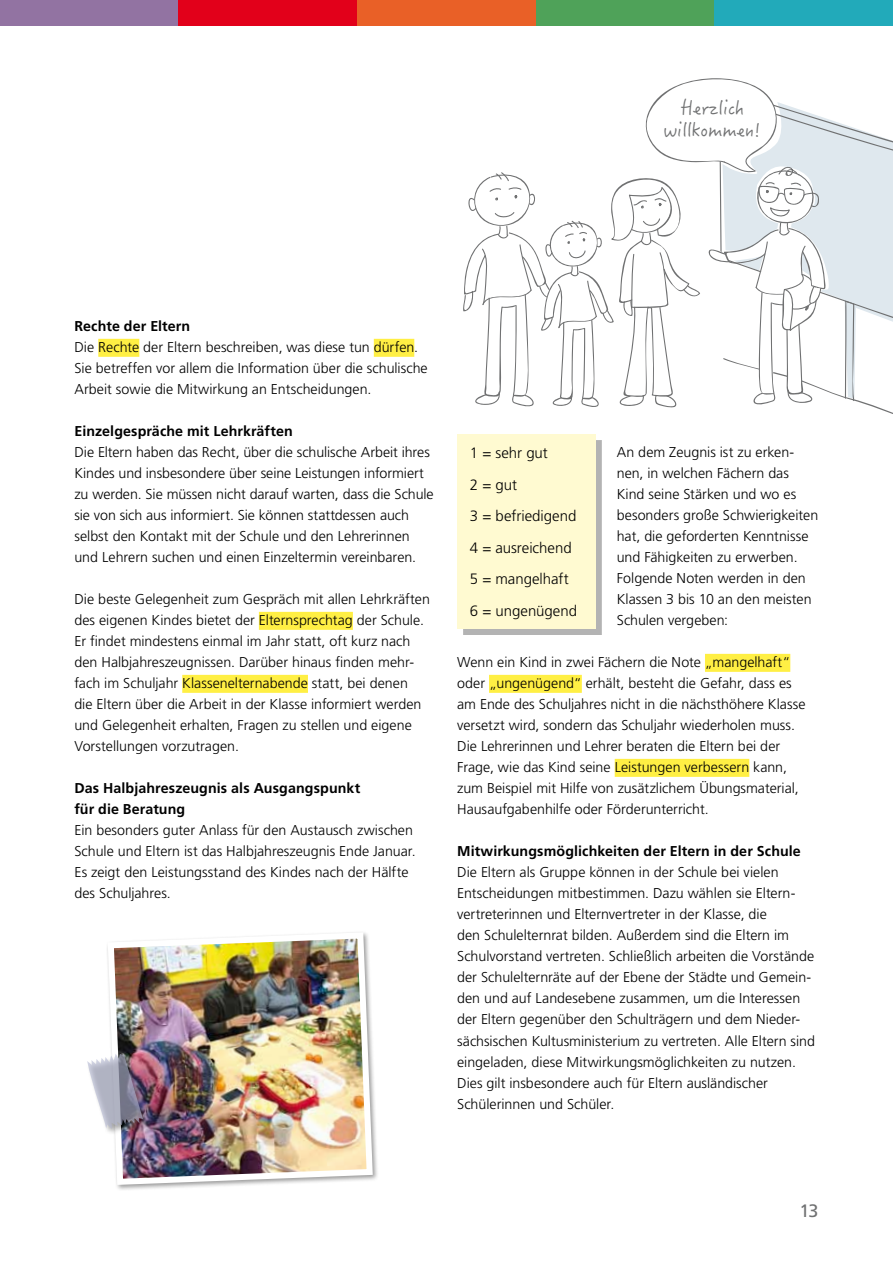
<style>
.page{position:relative;width:893px;height:1263px;background:#fff}
.page>*{position:absolute;margin:0;border:0;box-sizing:border-box;transform-origin:0 0}
.t1{font:18.9px/22.5px "Hanzi Pen TC W3";color:#707172;text-align:center}
.t2{font:18px "Frutiger LT Std";color:#707172}
.t3{font:300 15px/31.5px "Frutiger LT Std";letter-spacing:-.005em;color:#000}
.t4{font:300 14.25px/21px "Frutiger LT Std";color:#000}
.t5{font:700 14.25px/21px "Frutiger LT Std";letter-spacing:.005em;color:#000}
</style>
<div class="page">
<div style="left:106px;top:930px;width:273px;height:261px;background:#000;opacity:.4"></div>
<img style="left:106px;top:930px;width:270px;height:258px">
<div style="left:86px;top:1052px;width:64px;height:84px;background:#000;opacity:.33"></div>
<img style="left:87px;top:1053px;width:56px;height:76px">
<svg style="left:463px;top:78px;width:430px;height:336px"></svg>
<div style="left:98px;top:339px;width:41px;height:18px;background:#ffef44"></div>
<div style="left:374px;top:339px;width:40px;height:18px;background:#ffef44"></div>
<div style="left:259px;top:612px;width:94px;height:18px;background:#ffef44"></div>
<div style="left:182px;top:675px;width:126px;height:18px;background:#ffef44"></div>
<div style="left:705px;top:654px;width:85px;height:18px;background:#ffef44"></div>
<div style="left:489px;top:675px;width:93px;height:18px;background:#ffef44"></div>
<div style="left:615px;top:759px;width:134px;height:18px;background:#ffef44"></div>
<div style="left:463px;top:440px;width:139px;height:195px;background:#000;opacity:.3"></div>
<div style="left:457px;top:434px;width:138px;height:194px;background:#fffad1"></div>
<div style="left:0;top:0;width:179px;height:26px;background:#9273a2"></div>
<div style="left:179px;top:0;width:178px;height:26px;background:#e2001a"></div>
<div style="left:536px;top:0;width:178px;height:26px;background:#4fa259"></div>
<div style="left:714px;top:0;width:179px;height:26px;background:#22aaba"></div>
<div style="left:357px;top:0;width:179px;height:26px;background:#e96027"></div>
<h1 class="t1" style="left:664px;top:96px;width:98px">Herzlich willkommen!</h1>
<p class="t5" style="left:74px;top:316px;width:117px">Rechte der Eltern</p>
<p class="t4" style="left:74px;top:337px;width:355px">Die Rechte der Eltern beschreiben, was diese tun dürfen.<br>Sie betreffen vor allem die Information über die schulische<br>Arbeit sowie die Mitwirkung an Entscheidungen.</p>
<p class="t5" style="left:74px;top:421px;width:220px">Einzelgespräche mit Lehrkräften</p>
<p class="t4" style="left:74px;top:442px;width:361px">Die Eltern haben das Recht, über die schulische Arbeit ihres Kindes und insbesondere über seine Leistungen informiert zu werden. Sie müssen nicht darauf warten, dass die Schule sie von sich aus informiert. Sie können stattdessen auch selbst den Kontakt mit der Schule und den Lehrerinnen und Lehrern suchen und einen Einzeltermin vereinbaren.</p>
<p class="t4" style="left:74px;top:589px;width:357px">Die beste Gelegenheit zum Gespräch mit allen Lehrkräften des eigenen Kindes bietet der Elternsprechtag der Schule.<br>Er findet mindestens einmal im Jahr statt, oft kurz nach den Halbjahreszeugnissen. Darüber hinaus finden mehr&shy;fach im Schuljahr Klassenelternabende statt, bei denen<br>die Eltern über die Arbeit in der Klasse informiert werden und Gelegenheit erhalten, Fragen zu stellen und eigene Vorstellungen vorzutragen.</p>
<p class="t5" style="left:74px;top:778px;width:287px">Das Halbjahreszeugnis als Ausgangspunkt für die Beratung</p>
<p class="t4" style="left:74px;top:820px;width:343px">Ein besonders guter Anlass für den Austausch zwischen Schule und Eltern ist das Halbjahreszeugnis Ende Januar.<br>Es zeigt den Leistungsstand des Kindes nach der Hälfte des Schuljahres.</p>
<p class="t4" style="left:617px;top:442px;width:203px">An dem Zeugnis ist zu erken&shy;nen, in welchen Fächern das<br>Kind seine Stärken und wo es besonders große Schwierigkeiten hat, die geforderten Kenntnisse und Fähigkeiten zu erwerben.<br>Folgende Noten werden in den<br>Klassen 3 bis 10 an den meisten<br>Schulen vergeben:</p>
<p class="t4" style="left:457px;top:652px;width:350px">Wenn ein Kind in zwei Fächern die Note „mangelhaft“ oder „ungenügend“ erhält, besteht die Gefahr, dass es am Ende des Schuljahres nicht in die nächsthöhere Klasse versetzt wird, sondern das Schuljahr wiederholen muss.<br>Die Lehrerinnen und Lehrer beraten die Eltern bei der Frage, wie das Kind seine Leistungen verbessern kann, zum Beispiel mit Hilfe von zusätzlichem Übungsmaterial, Hausaufgabenhilfe oder Förderunterricht.</p>
<p class="t5" style="left:457px;top:841px;width:345px">Mitwirkungsmöglichkeiten der Eltern in der Schule</p>
<p class="t4" style="left:457px;top:862px;width:359px">Die Eltern als Gruppe können in der Schule bei vielen Entscheidungen mitbestimmen. Dazu wählen sie Eltern&shy;vertreterinnen und Elternvertreter in der Klasse, die<br>den Schulelternrat bilden. Außerdem sind die Eltern im Schulvorstand vertreten. Schließlich arbeiten die Vorstände der Schulelternräte auf der Ebene der Städte und Gemein&shy;den und auf Landesebene zusammen, um die Interessen der Eltern gegenüber den Schulträgern und dem Nieder&shy;sächsischen Kultusministerium zu vertreten. Alle Eltern sind eingeladen, diese Mitwirkungsmöglichkeiten zu nutzen.<br>Dies gilt insbesondere auch für Eltern ausländischer Schülerinnen und Schüler.</p>
<p class="t3" style="left:470px;top:437px;width:109px">1 = sehr gut<br>2 = gut<br>3 = befriedigend<br>4 = ausreichend<br>5 = mangelhaft<br>6 = ungenügend</p>
<p class="t2" style="left:800px;top:1200px;width:20px">13</p>
</div>
